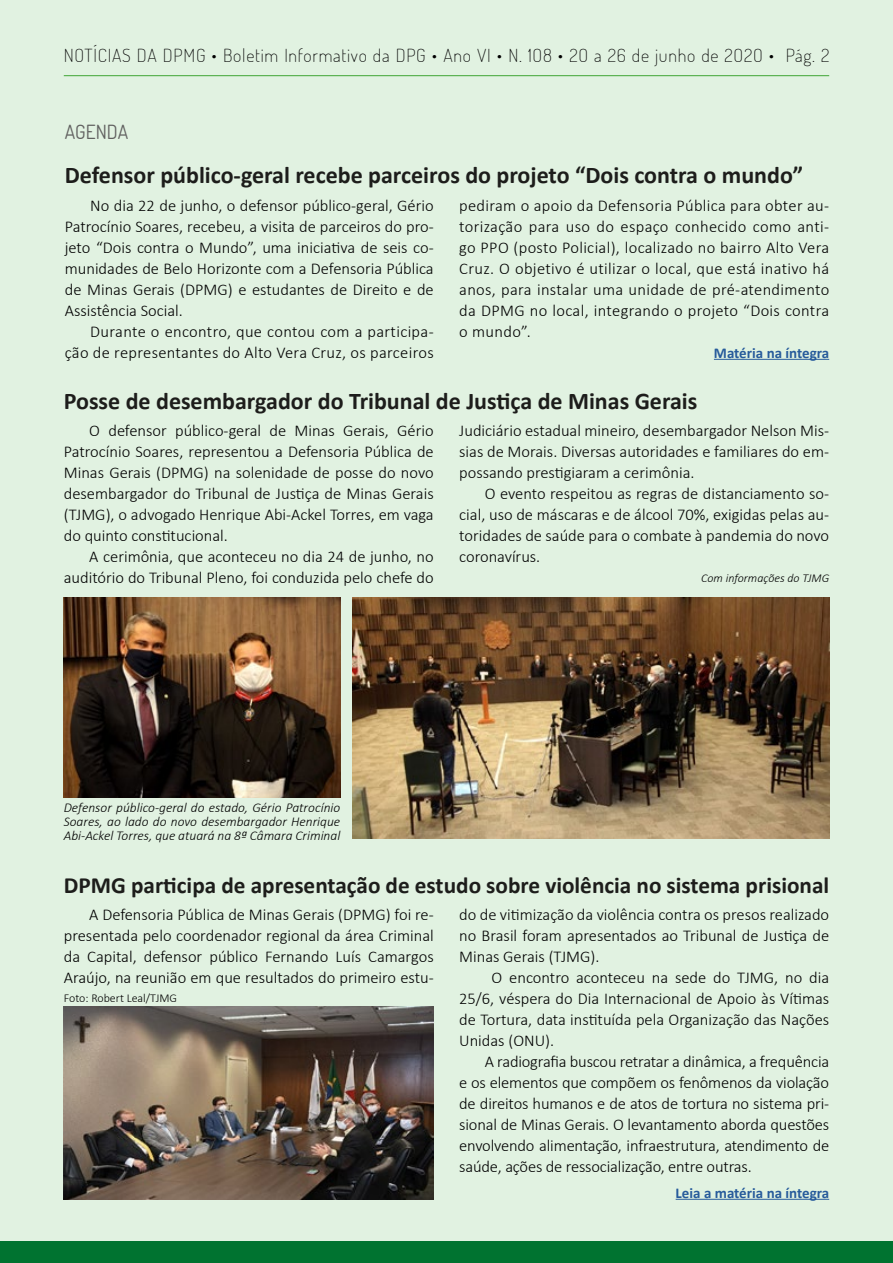
<style>
.page{position:relative;width:893px;height:1263px;background:#e1f2e1}
.page>*{position:absolute;margin:0;border:0;box-sizing:border-box;transform-origin:0 0}
.t1{font:700 24px "Calibri";color:#1d1d1b}
.t2{font:700 23.25px "Calibri";color:#1d1d1b}
.t3{font:19.5px "Dosis";color:#616160}
.t4{font:200 18px "Dosis";letter-spacing:.04em;color:#000}
.t5{font:300 16.5px/21px "Calibri";color:#000;text-align:justify}
.t6{font:300 16.5px/21px "Calibri";letter-spacing:.02em;color:#000;text-align:right}
.t7{font:700 15px "Calibri";color:#275b9b}
.t8{font:italic 300 13.5px/14.2px "Calibri";color:#000;text-align:justify}
.t9{font:italic 300 12px "Calibri";color:#000}
.t10{font:300 12px "Calibri";color:#000}
</style>
<div class="page">
<div style="left:0;top:1241px;width:893px;height:22px;background:#007330"></div>
<hr style="left:64px;top:75px;width:765px;height:1px;background:#3fa535">
<hr style="left:714px;top:359px;width:115px;height:1px;background:#275b9b">
<img style="left:352px;top:598px;width:477px;height:241px">
<img style="left:64px;top:598px;width:276px;height:200px">
<hr style="left:676px;top:1199px;width:153px;height:1px;background:#275b9b">
<img style="left:64px;top:1007px;width:370px;height:192px">
<p class="t4" style="left:64px;top:44px;width:767px">NOTÍCIAS DA DPMG • Boletim Informativo da DPG • Ano VI • N. 1O8 • 2O a 26 de junho de 2O2O • Pág. 2</p>
<p class="t3" style="left:65px;top:119px;width:65px">AGENDA</p>
<h1 class="t1" style="left:65px;top:160px;width:740px">Defensor público-geral recebe parceiros do projeto “Dois contra o mundo”</h1>
<p class="t5" style="left:459px;top:194px;width:371px">pediram o apoio da Defensoria Pública para obter au&shy;torização para uso do espaço conhecido como anti&shy;go PPO (posto Policial), localizado no bairro Alto Vera Cruz. O objetivo é utilizar o local, que está inativo há anos, para instalar uma unidade de pré-atendimento da DPMG no local, integrando o projeto “Dois contra o mundo”.</p>
<p class="t7" style="left:714px;top:343px;width:117px">Matéria na íntegra</p>
<p class="t5" style="left:65px;top:194px;width:370px;text-indent:26px">No dia 22 de junho, o defensor público-geral, Gério Patrocínio Soares, recebeu, a visita de parceiros do pro&shy;jeto “Dois contra o Mundo”, uma iniciativa de seis co&shy;munidades de Belo Horizonte com a Defensoria Pública de Minas Gerais (DPMG) e estudantes de Direito e de Assistência Social.</p>
<p class="t6" style="left:65px;top:320px;width:370px">Durante o encontro, que contou com a participa&shy;ção de representantes do Alto Vera Cruz, os parceiros</p>
<h1 class="t1" style="left:64px;top:386px;width:635px">Posse de desembargador do Tribunal de Justiça de Minas Gerais</h1>
<p class="t5" style="left:459px;top:420px;width:371px">Judiciário estadual mineiro, desembargador Nelson Mis&shy;sias de Morais. Diversas autoridades e familiares do em&shy;possando prestigiaram a cerimônia.</p>
<p class="t5" style="left:459px;top:483px;width:371px;text-indent:26px">O evento respeitou as regras de distanciamento so&shy;cial, uso de máscaras e de álcool 70%, exigidas pelas au&shy;toridades de saúde para o combate à pandemia do novo coronavírus.</p>
<p class="t9" style="left:701px;top:570px;width:129px">Com informações do TJMG</p>
<p class="t5" style="left:64px;top:420px;width:371px;text-indent:26px">O defensor público-geral de Minas Gerais, Gério Patrocínio Soares, representou a Defensoria Pública de Minas Gerais (DPMG) na solenidade de posse do novo desembargador do Tribunal de Justiça de Minas Gerais (TJMG), o advogado Henrique Abi-Ackel Torres, em vaga do quinto constitucional.</p>
<p class="t5" style="left:64px;top:546px;width:371px;text-align:right">A cerimônia, que aconteceu no dia 24 de junho, no auditório do Tribunal Pleno, foi conduzida pelo chefe do</p>
<p class="t8" style="left:64px;top:800px;width:278px">Defensor público-geral do estado, Gério Patrocínio Soares, ao lado do novo desembargador Henrique Abi-Ackel Torres, que atuará na 8ª Câmara Criminal</p>
<h2 class="t2" style="left:64px;top:870px;width:767px">DPMG participa de apresentação de estudo sobre violência no sistema prisional</h2>
<p class="t5" style="left:64px;top:904px;width:371px;text-indent:26px">A Defensoria Pública de Minas Gerais (DPMG) foi re&shy;presentada pelo coordenador regional da área Criminal da Capital, defensor público Fernando Luís Camargos Araújo, na reunião em que resultados do primeiro estu-</p>
<p class="t10" style="left:64px;top:990px;width:115px">Foto: Robert Leal/TJMG</p>
<p class="t5" style="left:459px;top:904px;width:371px">do de vitimização da violência contra os presos realizado no Brasil foram apresentados ao Tribunal de Justiça de Minas Gerais (TJMG).</p>
<p class="t5" style="left:459px;top:967px;width:371px;text-indent:32px">O encontro aconteceu na sede do TJMG, no dia 25/6, véspera do Dia Internacional de Apoio às Vítimas de Tortura, data instituída pela Organização das Nações Unidas (ONU).</p>
<p class="t5" style="left:459px;top:1051px;width:371px;text-indent:26px">A radiografia buscou retratar a dinâmica, a frequência e os elementos que compõem os fenômenos da violação de direitos humanos e de atos de tortura no sistema pri&shy;sional de Minas Gerais. O levantamento aborda questões envolvendo alimentação, infraestrutura, atendimento de saúde, ações de ressocialização, entre outras.</p>
<p class="t7" style="left:676px;top:1183px;width:155px">Leia a matéria na íntegra</p>
</div>
